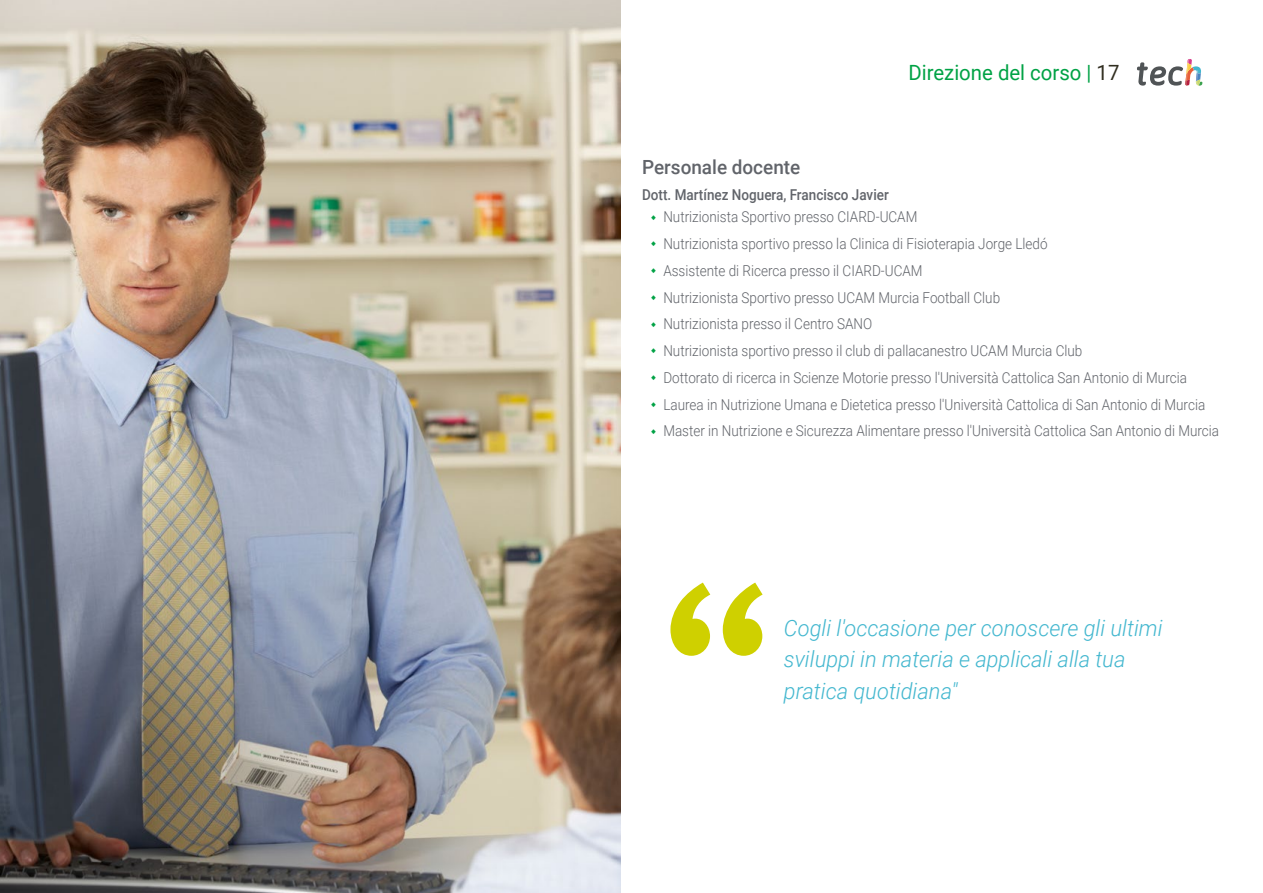
<style>
.page{position:relative;width:1263px;height:893px;background:#fff}
.page>*{position:absolute;margin:0;border:0;box-sizing:border-box;transform-origin:0 0}
.t1{font:italic 300 22.5px/31.5px "Roboto";color:#43b7cf}
.t2{font:21px "Roboto";color:#00a245}
.t3{font:500 19.5px "Roboto";color:#61646a}
.t4{font:300 15px/26.7px "Roboto";color:#61646a;scale:.9 1}
.t5{font:500 15px "Roboto";color:#61646a;scale:.9 1}
.s1{color:#312e20}
</style>
<div class="page">
<img style="left:0;top:0;width:621px;height:893px">
<svg style="left:670px;top:583px;width:93px;height:73px"></svg>
<svg style="left:1137px;top:59px;width:65px;height:27px"></svg>
<h2 class="t2" style="left:908px;top:57px;width:213px">Direzione del corso | <span class="s1">17</span></h2>
<h3 class="t3" style="left:642px;top:153px;width:160px">Personale docente</h3>
<p class="t5" style="left:642px;top:184px;width:276px">Dott. Martínez Noguera, Francisco Javier</p>
<p class="t4" style="left:663px;top:203px;width:619px">Nutrizionista Sportivo presso CIARD-UCAM<br>Nutrizionista sportivo presso la Clinica di Fisioterapia Jorge Lledó<br>Assistente di Ricerca presso il CIARD-UCAM<br>Nutrizionista Sportivo presso UCAM Murcia Football Club<br>Nutrizionista presso il Centro SANO<br>Nutrizionista sportivo presso il club di pallacanestro UCAM Murcia Club<br>Dottorato di ricerca in Scienze Motorie presso l'Università Cattolica San Antonio di Murcia Laurea in Nutrizione Umana e Dietetica presso l'Università Cattolica di San Antonio di Murcia Master in Nutrizione e Sicurezza Alimentare presso l'Università Cattolica San Antonio di Murcia</p>
<h1 class="t1" style="left:784px;top:611px;width:380px">Cogli l'occasione per conoscere gli ultimi sviluppi in materia e applicali alla tua pratica quotidiana"</h1>
</div>
